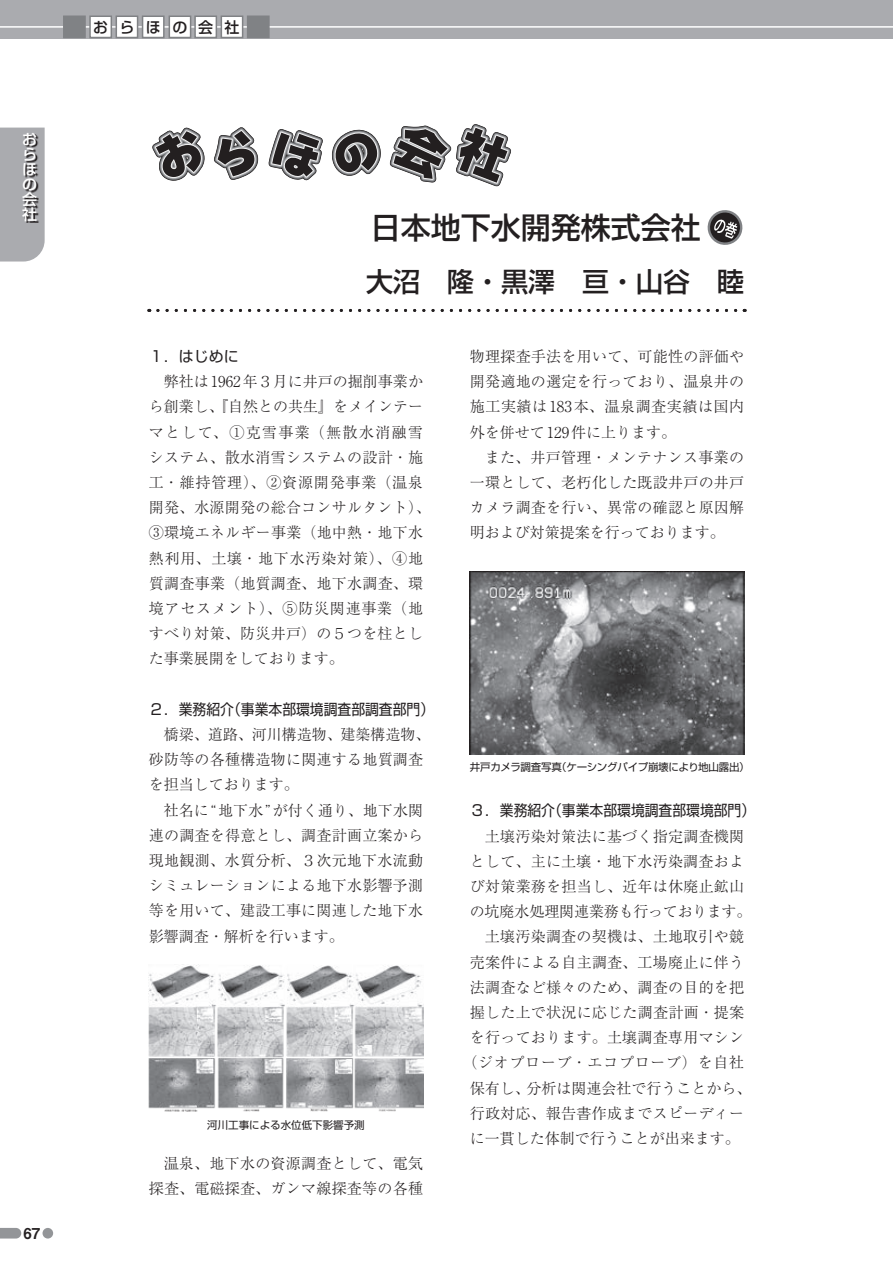
<style>
.page{position:relative;width:893px;height:1263px;background:#fff}
.page>*{position:absolute;margin:0;border:0;box-sizing:border-box;transform-origin:0 0}
.t1{font:500 30px "Shin Go Pr 6 N";color:#231f20}
.t2{font:500 27px "Shin Go Pr 6 N";color:#231f20}
.t3{font:300 15px/25.2px "Ryumin Pr 6 N";letter-spacing:.02em;color:#231f20;text-align:justify}
.t4{font:300 15px/25.2px "Ryumin Pr 6 N";color:#231f20}
.t5{font:15px "Shin Go Pr 6 N";color:#231f20}
.t6{font:300 15px "Ryumin Pr 6 N";letter-spacing:-.01em;color:#231f20}
.t7{font:300 15px "Ryumin Pr 6 N";letter-spacing:.05em;color:#231f20}
.t8{font:500 15px/15px "Shin Go Pr 6 N";color:#fff;text-align:justify}
.t9{font:500 15px "Shin Go Pr 6 N";letter-spacing:.75em;color:#231f20}
.t10{font:15px "Midashi Go Pr 6 N MB31";color:#231f20}
.t11{font:10.5px "Shin Go Pr 6 N";letter-spacing:-.02em;color:#231f20}
.t12{font:10.5px "Shin Go Pr 6 N";color:#231f20}
</style>
<div class="page">
<div style="left:0;top:0;width:893px;height:38px;background:#aaabaf"></div>
<hr style="left:0;top:26px;width:893px;height:2px;background:#fff">
<div style="left:0;top:128px;width:45px;height:133px;background:#aaabaf"></div>
<svg style="left:24px;top:134px;width:15px;height:89px"></svg>
<div style="left:63px;top:16px;width:23px;height:22px;background:#808285"></div>
<div style="left:90px;top:16px;width:21px;height:22px;background:#fff"></div>
<div style="left:89px;top:16px;width:23px;height:22px;border:2px solid #808285"></div>
<div style="left:116px;top:16px;width:22px;height:22px;background:#fff"></div>
<div style="left:116px;top:16px;width:22px;height:22px;border:2px solid #808285"></div>
<div style="left:143px;top:16px;width:21px;height:22px;background:#fff"></div>
<div style="left:142px;top:16px;width:23px;height:22px;border:2px solid #808285"></div>
<div style="left:169px;top:16px;width:22px;height:22px;background:#fff"></div>
<div style="left:169px;top:16px;width:22px;height:22px;border:2px solid #808285"></div>
<div style="left:195px;top:16px;width:21px;height:22px;background:#fff"></div>
<div style="left:194px;top:16px;width:23px;height:22px;border:2px solid #808285"></div>
<div style="left:221px;top:16px;width:22px;height:22px;background:#fff"></div>
<div style="left:221px;top:16px;width:22px;height:22px;border:2px solid #808285"></div>
<div style="left:247px;top:16px;width:23px;height:22px;background:#808285"></div>
<svg style="left:707px;top:210px;width:36px;height:35px"></svg>
<svg style="left:152px;top:124px;width:359px;height:63px"></svg>
<svg style="left:158px;top:309px;width:587px;height:3px"></svg>
<img style="left:149px;top:964px;width:274px;height:148px">
<img style="left:470px;top:572px;width:274px;height:182px">
<svg style="left:0;top:1228px;width:21px;height:10px"></svg>
<div style="left:43px;top:1228px;width:10px;height:10px;background:#939598;border-radius:50%"></div>
<p class="t8" style="left:22px;top:131px;width:16px">おらほの会社</p>
<p class="t10" style="left:24px;top:1221px;width:18px">67</p>
<p class="t9" style="left:93px;top:15px;width:148px">おらほの会社</p>
<h1 class="t1" style="left:371px;top:203px;width:332px">日本地下水開発株式会社</h1>
<h2 class="t2" style="left:366px;top:260px;width:379px">大沼　隆・黒澤　亘・山谷　睦</h2>
<p class="t5" style="left:149px;top:344px;width:91px">１．はじめに</p>
<p class="t3" style="left:149px;top:368px;width:283px;text-align:left;text-indent:15px">弊社は1962年３月に井戸の掘削事業から創業し、『自然との共生』をメインテーマとして、①克雪事業（無散水消融雪システム、散水消雪システムの設計・施工・維持管理）、②資源開発事業（温泉開発、水源開発の総合コンサルタント）、<br>③環境エネルギー事業（地中熱・地下水熱利用、土壌・地下水汚染対策）、④地質調査事業（地質調査、地下水調査、環境アセスメント）、⑤防災関連事業（地すべり対策、防災井戸）の５つを柱とした事業展開をしております。</p>
<p class="t5" style="left:149px;top:697px;width:287px">２．業務紹介（事業本部環境調査部調査部門）</p>
<p class="t4" style="left:149px;top:721px;width:283px;text-indent:15px">橋梁、道路、河川構造物、建築構造物、砂防等の各種構造物に関連する地質調査を担当しております。</p>
<p class="t3" style="left:149px;top:796px;width:276px;text-indent:15px">社名に“地下水”が付く通り、地下水関連の調査を得意とし、調査計画立案から現地観測、水質分析、３次元地下水流動シミュレーションによる地下水影響予測等を用いて、建設工事に関連した地下水影響調査・解析を行います。</p>
<p class="t12" style="left:207px;top:1117px;width:159px">河川工事による水位低下影響予測</p>
<p class="t3" style="left:149px;top:1150px;width:276px;text-align:right">温泉、地下水の資源調査として、電気探査、電磁探査、ガンマ線探査等の各種</p>
<p class="t3" style="left:470px;top:343px;width:276px">物理探査手法を用いて、可能性の評価や開発適地の選定を行っており、温泉井の施工実績は183本、温泉調査実績は国内外を併せて129件に上ります。</p>
<p class="t3" style="left:470px;top:444px;width:276px;text-indent:15px">また、井戸管理・メンテナンス事業の一環として、老朽化した既設井戸の井戸カメラ調査を行い、異常の確認と原因解明および対策提案を行っております。</p>
<p class="t11" style="left:470px;top:759px;width:281px">井戸カメラ調査写真（ケーシングパイプ崩壊により地山露出）</p>
<p class="t5" style="left:470px;top:798px;width:287px">３．業務紹介（事業本部環境調査部環境部門）</p>
<p class="t3" style="left:485px;top:822px;width:261px">土壌汚染対策法に基づく指定調査機関</p>
<p class="t3" style="left:470px;top:848px;width:276px">として、主に土壌・地下水汚染調査およ</p>
<p class="t3" style="left:470px;top:873px;width:276px">び対策業務を担当し、近年は休廃止鉱山</p>
<p class="t6" style="left:470px;top:900px;width:283px">の坑廃水処理関連業務も行っております。</p>
<p class="t3" style="left:485px;top:923px;width:261px">土壌汚染調査の契機は、土地取引や競</p>
<p class="t3" style="left:470px;top:948px;width:276px">売案件による自主調査、工場廃止に伴う</p>
<p class="t3" style="left:470px;top:974px;width:276px">法調査など様々のため、調査の目的を把</p>
<p class="t3" style="left:470px;top:999px;width:276px">握した上で状況に応じた調査計画・提案</p>
<p class="t3" style="left:470px;top:1024px;width:276px">を行っております。土壌調査専用マシン</p>
<p class="t7" style="left:462px;top:1051px;width:283px">（ジオプローブ・エコプローブ）を自社</p>
<p class="t4" style="left:470px;top:1074px;width:283px">保有し、分析は関連会社で行うことから、</p>
<p class="t3" style="left:470px;top:1100px;width:276px">行政対応、報告書作成までスピーディー</p>
<p class="t4" style="left:470px;top:1125px;width:271px">に一貫した体制で行うことが出来ます。</p>
</div>
